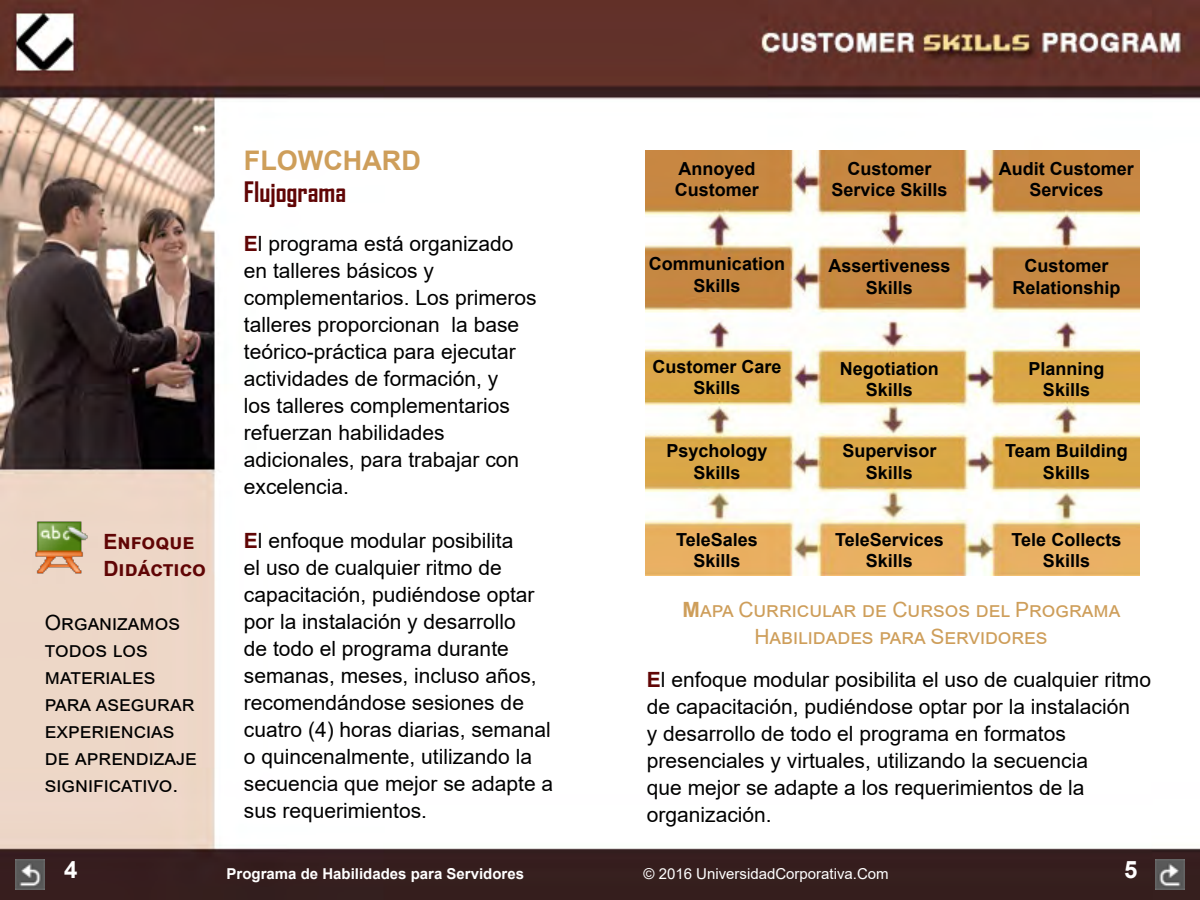
<style>
.page{position:relative;width:1200px;height:900px;background:#fff}
.page>*{position:absolute;margin:0;border:0;box-sizing:border-box;transform-origin:0 0}
.t1{font:700 27px "Agency FB";color:#600505}
.t2{font:700 27px "Arial";color:#ce9e5a}
.t3{font:700 24px "Arial";color:#fff}
.t4{font:21px/27px "Arial";color:#000}
.t5{font:21px/27px "Arial";color:#ce9e5a;text-align:center}
.t6{font:700 21px/27px "Arial";color:#600505}
.t7{font:700 18px/21.6px "Arial";color:#000;text-align:center}
.t8{font:700 15px "Arial";color:#fff}
.t9{font:15px "Arial";color:#fff}
.s1{font-weight:700;color:#600505}
.s2{font-weight:700}
</style>
<div class="page">
<img style="left:0;top:0;width:1200px;height:900px">
<img style="left:1155px;top:859px;width:30px;height:30px">
<img style="left:15px;top:859px;width:30px;height:30px">
<img style="left:26px;top:512px;width:72px;height:72px">
<img style="left:645px;top:150px;width:495px;height:426px">
<p class="t6" style="left:103px;top:529px;width:104px">Enfoque<br>Didáctico</p>
<p class="t4" style="left:45px;top:609px;width:153px">Organizamos todos los materiales para asegurar experiencias de aprendizaje significativo.</p>
<p class="t2" style="left:244px;top:141px;width:178px">FLOWCHARD</p>
<p class="t1" style="left:244px;top:175px;width:104px">Flujograma</p>
<p class="t4" style="left:244px;top:230px;width:294px"><span class="s1">E</span>l programa está organizado en talleres básicos y complementarios. Los primeros talleres proporcionan la base teórico-práctica para ejecutar actividades de formación, y<br>los talleres complementarios refuerzan habilidades adicionales, para trabajar con excelencia.</p>
<p class="t4" style="left:244px;top:527px;width:311px"><span class="s1">E</span>l enfoque modular posibilita<br>el uso de cualquier ritmo de capacitación, pudiéndose optar por la instalación y desarrollo<br>de todo el programa durante semanas, meses, incluso años, recomendándose sesiones de cuatro (4) horas diarias, semanal o quincenalmente, utilizando la secuencia que mejor se adapte a sus requerimientos.</p>
<p class="t7" style="left:675px;top:158px;width:86px;text-align:left">Annoyed<br>Customer</p>
<p class="t7" style="left:831px;top:158px;width:118px">Customer<br>Service Skills</p>
<p class="t7" style="left:999px;top:158px;width:137px">Audit Customer<br>Services</p>
<p class="t7" style="left:649px;top:253px;width:138px">Communication<br>Skills</p>
<p class="t7" style="left:828px;top:255px;width:124px">Assertiveness<br>Skills</p>
<p class="t7" style="left:1013px;top:255px;width:110px">Customer<br>Relationship</p>
<p class="t7" style="left:652px;top:356px;width:131px">Customer Care<br>Skills</p>
<p class="t7" style="left:840px;top:358px;width:101px">Negotiation<br>Skills</p>
<p class="t7" style="left:1029px;top:358px;width:78px">Planning<br>Skills</p>
<p class="t7" style="left:666px;top:441px;width:103px">Psychology<br>Skills</p>
<p class="t7" style="left:842px;top:441px;width:96px">Supervisor<br>Skills</p>
<p class="t7" style="left:1005px;top:441px;width:124px">Team Building<br>Skills</p>
<p class="t7" style="left:676px;top:529px;width:83px">TeleSales<br>Skills</p>
<p class="t7" style="left:835px;top:529px;width:110px">TeleServices<br>Skills</p>
<p class="t7" style="left:1012px;top:529px;width:111px">Tele Collects<br>Skills</p>
<p class="t5" style="left:683px;top:596px;width:439px"><span class="s2">M</span>apa Curricular de Cursos del Programa<br>Habilidades para Servidores</p>
<p class="t4" style="left:647px;top:666px;width:506px"><span class="s1">E</span>l enfoque modular posibilita el uso de cualquier ritmo de capacitación, pudiéndose optar por la instalación<br>y desarrollo de todo el programa en formatos presenciales y virtuales, utilizando la secuencia<br>que mejor se adapte a los requerimientos de la organización.</p>
<p class="t3" style="left:64px;top:853px;width:15px">4</p>
<p class="t3" style="left:1124px;top:853px;width:15px">5</p>
<p class="t8" style="left:226px;top:864px;width:299px">Programa de Habilidades para Servidores</p>
<p class="t9" style="left:644px;top:864px;width:247px">© 2016 UniversidadCorporativa.Com</p>
</div>
